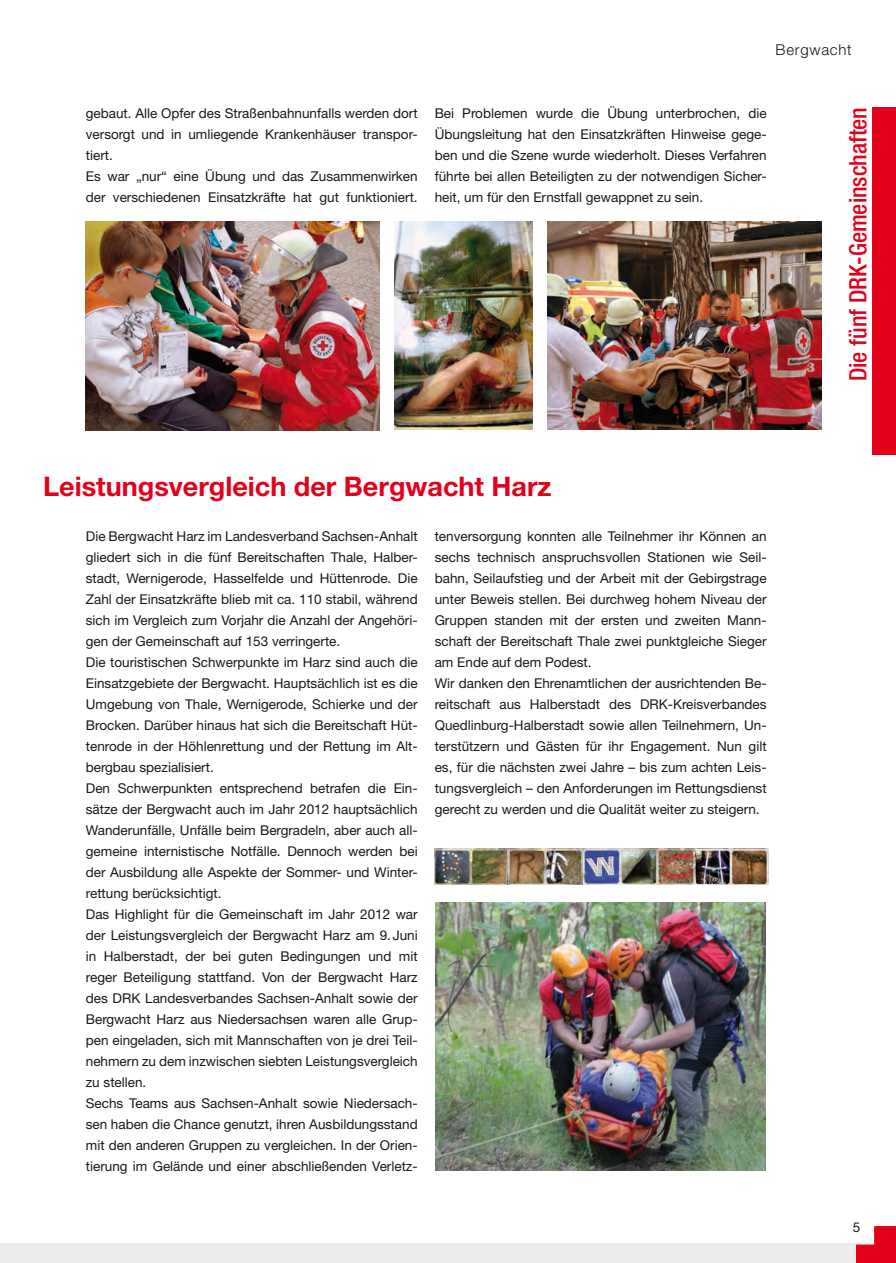
<style>
.page{position:relative;width:896px;height:1263px;background:#fff}
.page>*{position:absolute;margin:0;border:0;box-sizing:border-box;transform-origin:0 0}
.Head{font:700 27px "Helvetica Neue";color:#e2001a}
.Head-2{font:500 condensed 24px "Helvetica Neue";color:#e2001a}
.t1{font:300 15px "Helvetica Neue";letter-spacing:.05em;color:#1a171c}
.FT{font:13.5px/21px "Helvetica Neue";color:#1a171c;text-align:justify}
</style>
<div class="page">
<div style="left:1px;top:1242px;width:894px;height:20px;background:#ededee"></div>
<div style="left:872px;top:107px;width:23px;height:348px;background:#e2001a"></div>
<img style="left:547px;top:222px;width:274px;height:207px">
<img style="left:394px;top:222px;width:138px;height:207px">
<img style="left:85px;top:222px;width:294px;height:208px">
<img style="left:435px;top:902px;width:330px;height:268px">
<img style="left:435px;top:848px;width:258px;height:36px">
<img style="left:693px;top:848px;width:75px;height:36px">
<svg style="left:0;top:1242px;width:2px;height:21px"></svg>
<svg style="left:855px;top:1226px;width:41px;height:37px"></svg>
<p class="t1" style="left:775px;top:41px;width:78px">Bergwacht</p>
<p class="FT" style="left:86px;top:102px;width:333px">gebaut. Alle Opfer des Straßenbahnunfalls werden dort versorgt und in umliegende Krankenhäuser transpor&shy;tiert.</p>
<p class="FT" style="left:86px;top:165px;width:333px">Es war „nur“ eine Übung und das Zusammenwirken der verschiedenen Einsatzkräfte hat gut funktioniert.</p>
<p class="FT" style="left:434px;top:102px;width:333px">Bei Problemen wurde die Übung unterbrochen, die Übungsleitung hat den Einsatzkräften Hinweise gege&shy;ben und die Szene wurde wiederholt. Dieses Verfahren führte bei allen Beteiligten zu der notwendigen Sicher&shy;heit, um für den Ernstfall gewappnet zu sein.</p>
<p class="Head-2" style="left:843px;top:381px;width:276px;rotate:-90deg">Die fünf DRK-Gemeinschaften</p>
<p class="Head" style="left:43px;top:470px;width:510px">Leistungsvergleich der Bergwacht Harz</p>
<p class="FT" style="left:86px;top:525px;width:333px">Die Bergwacht Harz im Landesverband Sachsen-Anhalt gliedert sich in die fünf Bereitschaften Thale, Halber&shy;stadt, Wernigerode, Hasselfelde und Hüttenrode. Die Zahl der Einsatzkräfte blieb mit ca. 110 stabil, während sich im Vergleich zum Vorjahr die Anzahl der Angehöri&shy;gen der Gemeinschaft auf 153 verringerte.</p>
<p class="FT" style="left:86px;top:651px;width:333px">Die touristischen Schwerpunkte im Harz sind auch die Einsatzgebiete der Bergwacht. Hauptsächlich ist es die Umgebung von Thale, Wernigerode, Schierke und der Brocken. Darüber hinaus hat sich die Bereitschaft Hüt&shy;tenrode in der Höhlenrettung und der Rettung im Alt&shy;bergbau spezialisiert.</p>
<p class="FT" style="left:86px;top:777px;width:333px">Den Schwerpunkten entsprechend betrafen die Ein&shy;sätze der Bergwacht auch im Jahr 2012 hauptsächlich Wanderunfälle, Unfälle beim Bergradeln, aber auch all&shy;gemeine internistische Notfälle. Dennoch werden bei der Ausbildung alle Aspekte der Sommer- und Winter&shy;rettung berücksichtigt.</p>
<p class="FT" style="left:86px;top:903px;width:333px">Das Highlight für die Gemeinschaft im Jahr 2012 war der Leistungsvergleich der Bergwacht Harz am 9.Juni in Halberstadt, der bei guten Bedingungen und mit reger Beteiligung stattfand. Von der Bergwacht Harz des DRK Landesverbandes Sachsen-Anhalt sowie der Bergwacht Harz aus Niedersachsen waren alle Grup&shy;pen eingeladen, sich mit Mannschaften von je drei Teil&shy;nehmern zu dem inzwischen siebten Leistungsvergleich zu stellen.</p>
<p class="FT" style="left:86px;top:1092px;width:333px">Sechs Teams aus Sachsen-Anhalt sowie Niedersach&shy;sen haben die Chance genutzt, ihren Ausbildungsstand mit den anderen Gruppen zu vergleichen. In der Orien&shy;tierung im Gelände und einer abschließenden Verletz-</p>
<p class="FT" style="left:434px;top:525px;width:333px">tenversorgung konnten alle Teilnehmer ihr Können an sechs technisch anspruchsvollen Stationen wie Seil&shy;bahn, Seilaufstieg und der Arbeit mit der Gebirgstrage unter Beweis stellen. Bei durchweg hohem Niveau der Gruppen standen mit der ersten und zweiten Mann&shy;schaft der Bereitschaft Thale zwei punktgleiche Sieger am Ende auf dem Podest.</p>
<p class="FT" style="left:434px;top:672px;width:333px">Wir danken den Ehrenamtlichen der ausrichtenden Be&shy;reitschaft aus Halberstadt des DRK-Kreisverbandes Quedlinburg-Halberstadt sowie allen Teilnehmern, Un&shy;terstützern und Gästen für ihr Engagement. Nun gilt es, für die nächsten zwei Jahre – bis zum achten Leis&shy;tungsvergleich – den Anforderungen im Rettungsdienst gerecht zu werden und die Qualität weiter zu steigern.</p>
<p class="FT" style="left:852px;top:1216px;width:9px">5</p>
</div>
